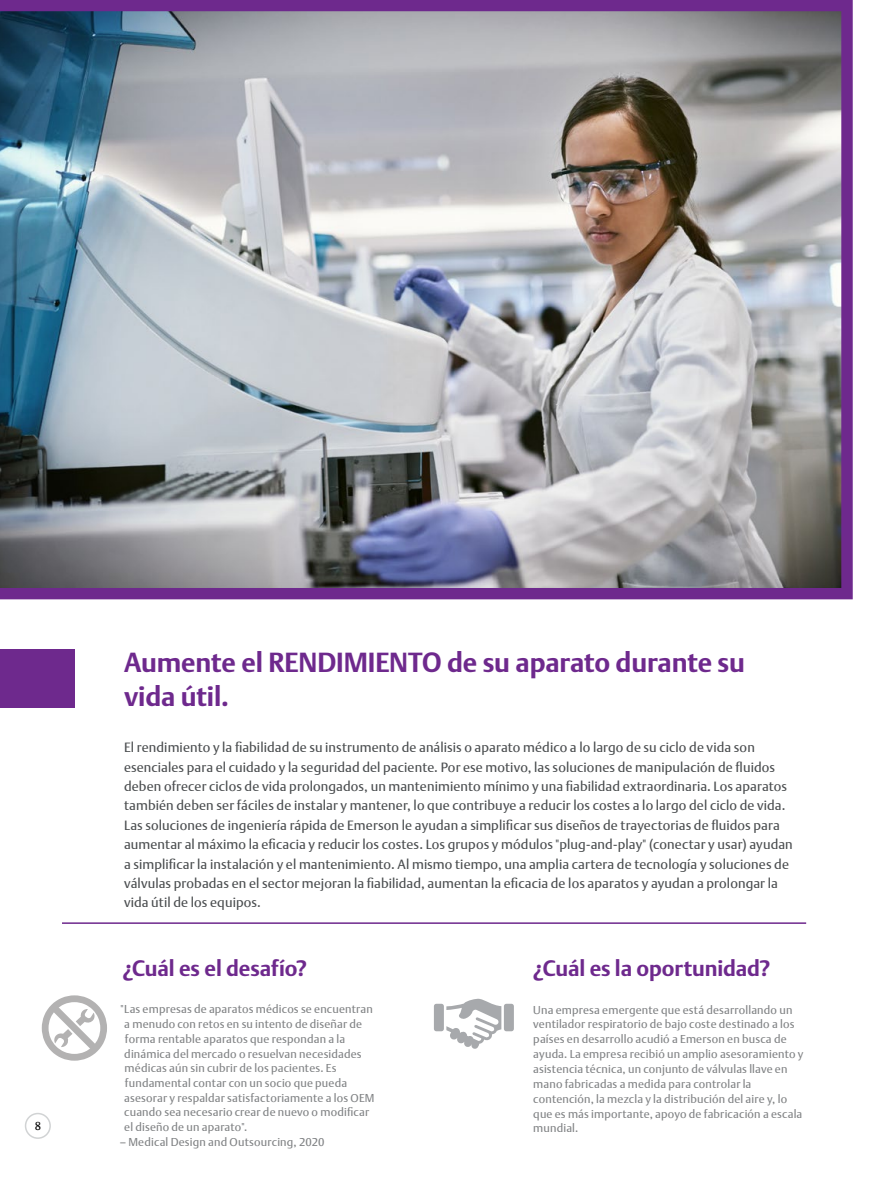
<style>
.page{position:relative;width:893px;height:1187px;background:#fff}
.page>*{position:absolute;margin:0;border:0;box-sizing:border-box;transform-origin:0 0}
.t1{font:700 26.85px/33.6px "DTL Argo T";letter-spacing:-.005em;color:#6e298d}
.Subetitle_Challenge{font:700 21.6px "DTL Argo T";letter-spacing:-.005em;color:#6e298d}
.Body_Text_9pt__Purpl{font:13.35px/19.4px "DTL Argo T";letter-spacing:.01em;color:#4a4d4f}
.Body_text_Challenge{font:11.4px/14.7px "DTL Argo T";letter-spacing:.015em;color:#808284}
.t2{font:11.4px "DTL Argo T";color:#000}
</style>
<div class="page">
<div style="left:25px;top:1112px;width:26px;height:26px;border:2px solid #d1d3d4;border-radius:50%"></div>
<div style="left:0;top:649px;width:74px;height:58px;background:#6e298d"></div>
<img style="left:0;top:0;width:853px;height:599px">
<svg style="left:42px;top:995px;width:65px;height:65px"></svg>
<svg style="left:434px;top:998px;width:80px;height:50px"></svg>
<hr style="left:62px;top:922px;width:744px;height:1px;background:#6e298d">
<p class="t2" style="left:35px;top:1119px;width:8px">8</p>
<p class="t1" style="left:124px;top:645px;width:622px">Aumente el RENDIMIENTO de su aparato durante su vida útil.</p>
<p class="Body_Text_9pt__Purpl" style="left:124px;top:737px;width:670px">El rendimiento y la fiabilidad de su instrumento de análisis o aparato médico a lo largo de su ciclo de vida son esenciales para el cuidado y la seguridad del paciente. Por ese motivo, las soluciones de manipulación de fluidos deben ofrecer ciclos de vida prolongados, un mantenimiento mínimo y una fiabilidad extraordinaria. Los aparatos también deben ser fáciles de instalar y mantener, lo que contribuye a reducir los costes a lo largo del ciclo de vida.<br>Las soluciones de ingeniería rápida de Emerson le ayudan a simplificar sus diseños de trayectorias de fluidos para aumentar al máximo la eficacia y reducir los costes. Los grupos y módulos "plug-and-play" (conectar y usar) ayudan a simplificar la instalación y el mantenimiento. Al mismo tiempo, una amplia cartera de tecnología y soluciones de válvulas probadas en el sector mejoran la fiabilidad, aumentan la eficacia de los aparatos y ayudan a prolongar la vida útil de los equipos.</p>
<p class="Subetitle_Challenge" style="left:123px;top:955px;width:186px">¿Cuál es el desafío?</p>
<p class="Body_text_Challenge" style="left:124px;top:1001px;width:252px;text-indent:-4px">"Las empresas de aparatos médicos se encuentran a menudo con retos en su intento de diseñar de forma rentable aparatos que respondan a la dinámica del mercado o resuelvan necesidades médicas aún sin cubrir de los pacientes. Es fundamental contar con un socio que pueda asesorar y respaldar satisfactoriamente a los OEM cuando sea necesario crear de nuevo o modificar el diseño de un aparato".</p>
<p class="Body_text_Challenge" style="left:120px;top:1134px;width:206px">– Medical Design and Outsourcing, 2020</p>
<p class="Subetitle_Challenge" style="left:533px;top:955px;width:239px">¿Cuál es la oportunidad?</p>
<p class="Body_text_Challenge" style="left:533px;top:1001px;width:272px">Una empresa emergente que está desarrollando un ventilador respiratorio de bajo coste destinado a los países en desarrollo acudió a Emerson en busca de ayuda. La empresa recibió un amplio asesoramiento y asistencia técnica, un conjunto de válvulas llave en mano fabricadas a medida para controlar la contención, la mezcla y la distribución del aire y, lo que es más importante, apoyo de fabricación a escala mundial.</p>
</div>
